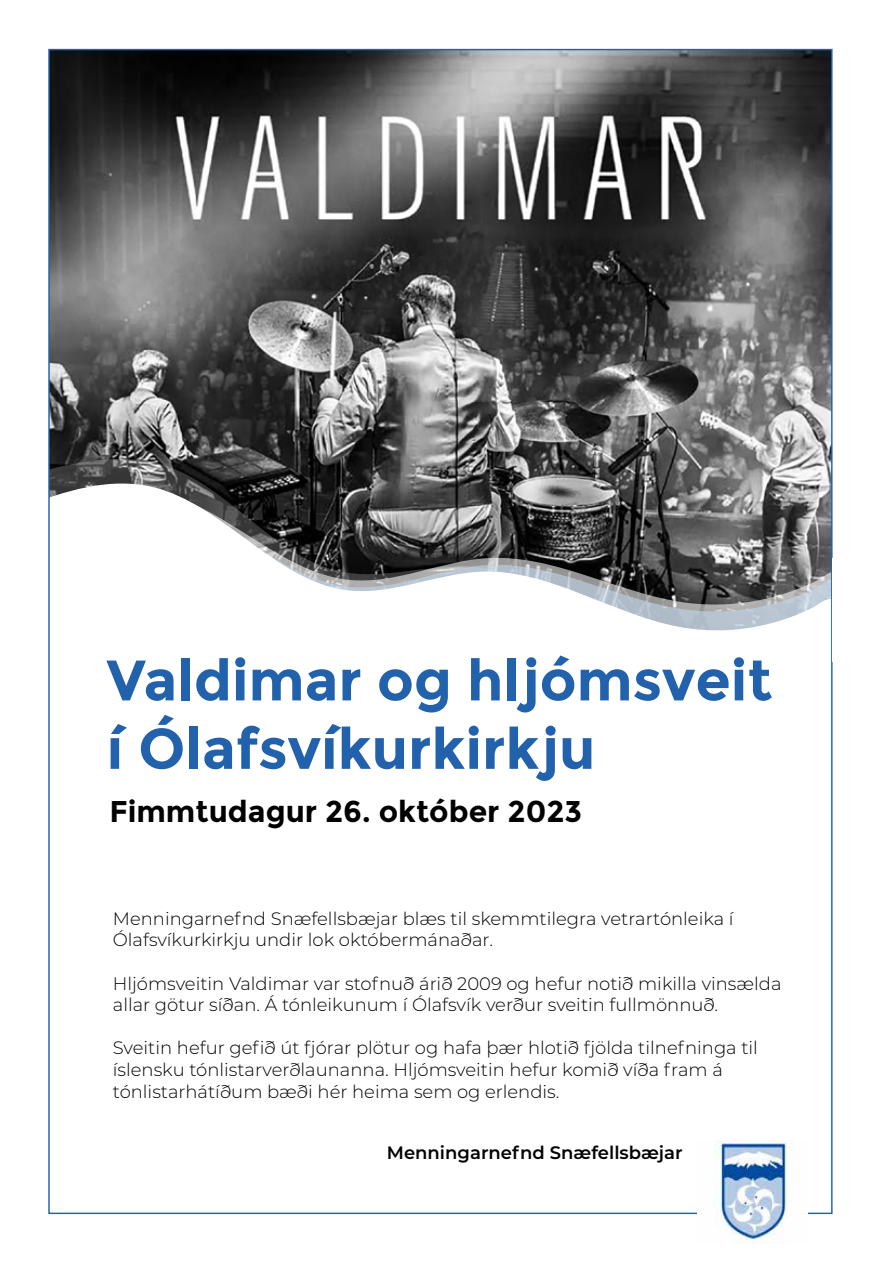
<style>
.page{position:relative;width:893px;height:1263px;background:#fff}
.page>*{position:absolute;margin:0;border:0;box-sizing:border-box;transform-origin:0 0}
.t1{font:700 57px/68.4px "Montserrat";color:#2262ad}
.t2{font:700 30px "Montserrat";color:#000}
.t3{font:300 18px/21.6px "Montserrat";color:#000}
.t4{font:600 18px "Montserrat";color:#000}
</style>
<div class="page">
<img style="left:50px;top:51px;width:781px;height:425px">
<svg style="left:50px;top:459px;width:761px;height:17px;background:#5b5b5b"></svg>
<svg style="left:50px;top:476px;width:781px;height:155px"></svg>
<img style="left:714px;top:1140px;width:79px;height:103px">
<h1 class="t1" style="left:107px;top:646px;width:667px">Valdimar og hljómsveit í Ólafsvíkurkirkju</h1>
<h2 class="t2" style="left:109px;top:793px;width:474px">Fimmtudagur 26. október 2023</h2>
<p class="t3" style="left:113px;top:907px;width:622px">Menningarnefnd Snæfellsbæjar blæs til skemmtilegra vetrartónleika í<br>Ólafsvíkurkirkju undir lok októbermánaðar.</p>
<p class="t3" style="left:113px;top:972px;width:670px">Hljómsveitin Valdimar var stofnuð árið 2009 og hefur notið mikilla vinsælda allar götur síðan. Á tónleikunum í Ólafsvík verður sveitin fullmönnuð.</p>
<p class="t3" style="left:113px;top:1037px;width:647px">Sveitin hefur gefið út fjórar plötur og hafa þær hlotið fjölda tilnefninga til íslensku tónlistarverðlaunanna. Hljómsveitin hefur komið víða fram á tónlistarhátíðum bæði hér heima sem og erlendis.</p>
<p class="t4" style="left:387px;top:1140px;width:297px">Menningarnefnd Snæfellsbæjar</p>
</div>
